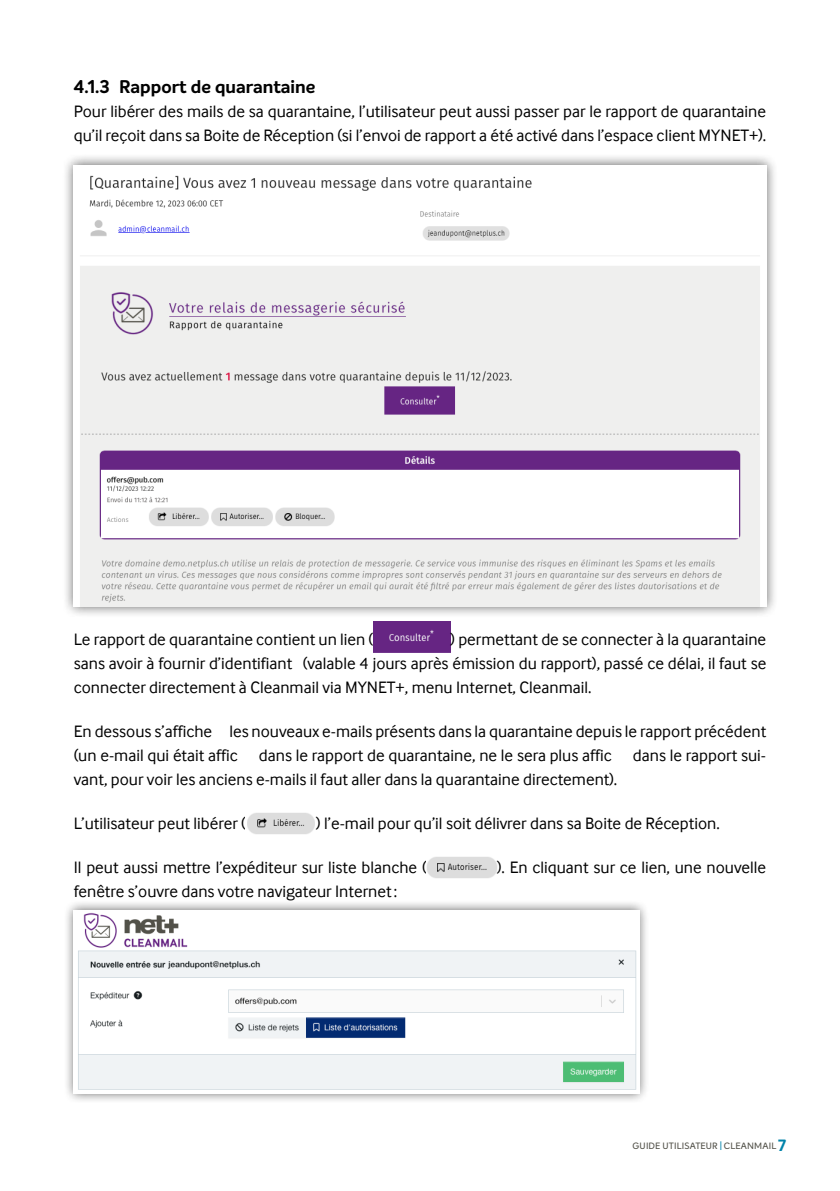
<style>
.page{position:relative;width:840px;height:1191px;background:#fff}
.page>*{position:absolute;margin:0;border:0;box-sizing:border-box;transform-origin:0 0}
.t1{font:700 18px "Intelo";color:#000}
.t2{font:17px/24px "Inter Face";color:#000;text-align:justify}
.t3{font:500 9px "Intelo";letter-spacing:.015em;color:#525149}
.s1{color:#0083aa}
.s2{font-weight:700;font-size:16px;color:#0083aa}
</style>
<div class="page">
<div style="left:62px;top:153px;width:715px;height:465px;background:#000;opacity:.6"></div>
<img style="left:74px;top:165px;width:691px;height:441px">
<img style="left:373px;top:621px;width:77px;height:31px">
<img style="left:247px;top:813px;width:68px;height:21px">
<img style="left:427px;top:857px;width:70px;height:21px">
<div style="left:63px;top:899px;width:586px;height:205px;background:#000;opacity:.6"></div>
<img style="left:74px;top:910px;width:564px;height:183px">
<p class="t1" style="left:74px;top:75px;width:243px">4.1.3 Rapport de quarantaine</p>
<p class="t2" style="left:74px;top:101px;width:693px">Pour libérer des mails de sa quarantaine, l’utilisateur peut aussi passer par le rapport de quarantaine qu’il reçoit dans sa Boite de Réception (si l’envoi de rapport a été activé dans l’espace client MYNET+).</p>
<p class="t2" style="left:74px;top:629px;width:693px;text-indent:376px">) permettant de se connecter à la quarantaine sans avoir à fournir d’identifiant (valable 4 jours après émission du rapport), passé ce délai, il faut se connecter directement à Cleanmail via MYNET+, menu Internet, Cleanmail.</p>
<p class="t2" style="left:74px;top:721px;width:693px">En dessous s’affiche les nouveaux e-mails présents dans la quarantaine depuis le rapport précédent (un e-mail qui était affic dans le rapport de quarantaine, ne le sera plus affic dans le rapport sui&shy;vant, pour voir les anciens e-mails il faut aller dans la quarantaine directement).</p>
<p class="t2" style="left:74px;top:813px;width:173px">L’utilisateur peut libérer (</p>
<p class="t2" style="left:316px;top:813px;width:405px">) l’e-mail pour qu’il soit délivrer dans sa Boite de Réception.</p>
<p class="t2" style="left:74px;top:857px;width:354px">Il peut aussi mettre l’expéditeur sur liste blanche (</p>
<p class="t2" style="left:497px;top:857px;width:270px">). En cliquant sur ce lien, une nouvelle</p>
<p class="t2" style="left:74px;top:881px;width:324px">fenêtre s’ouvre dans votre navigateur Internet:</p>
<p class="t2" style="left:74px;top:629px;width:300px">Le rapport de quarantaine contient un lien (</p>
<p class="t3" style="left:632px;top:1140px;width:155px">GUIDE UTILISATEUR <span class="s1">|</span> CLEANMAIL <span class="s2">7</span></p>
</div>
